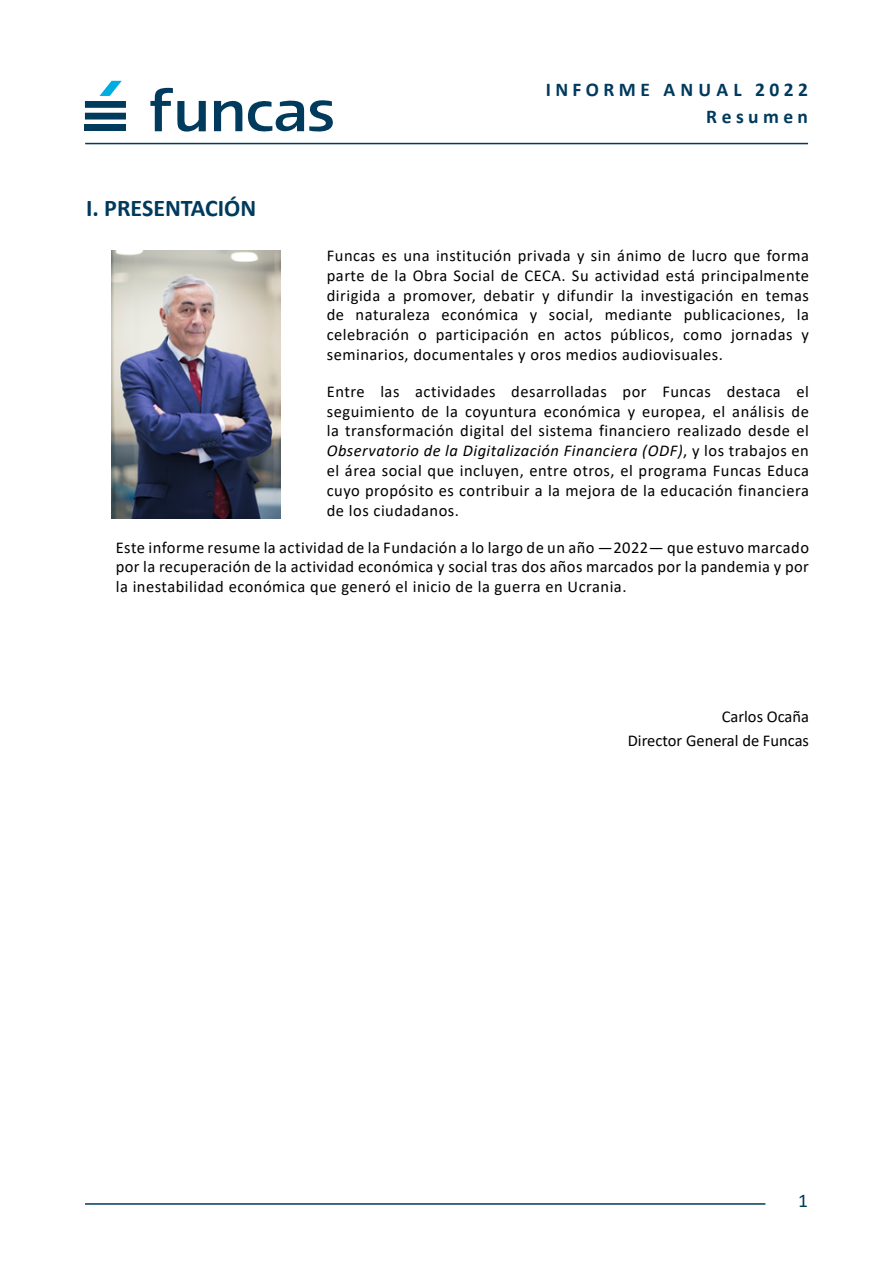
<style>
.page{position:relative;width:893px;height:1263px;background:#fff}
.page>*{position:absolute;margin:0;border:0;box-sizing:border-box;transform-origin:0 0}
.t1{font:700 24px "Calibri";color:#003a5d}
.t2{font:700 19.5px/27px "Calibri";color:#003a5d;text-align:right}
.t3{font:19.5px "Calibri";color:#003a5d}
.t4{font:16.5px/19.8px "Calibri";letter-spacing:.03em;color:#000;text-align:justify}
.t5{font:16.5px/24px "Calibri";color:#000;text-align:right}
.s1{font-style:italic}
</style>
<div class="page">
<svg style="left:100px;top:81px;width:22px;height:15px"></svg>
<div style="left:85px;top:101px;width:41px;height:7px;background:#003a5d"></div>
<div style="left:85px;top:113px;width:41px;height:6px;background:#003a5d"></div>
<div style="left:85px;top:124px;width:41px;height:7px;background:#003a5d"></div>
<svg style="left:150px;top:87px;width:56px;height:45px"></svg>
<svg style="left:214px;top:100px;width:119px;height:32px"></svg>
<hr style="left:85px;top:143px;width:723px;height:1px;background:#003a5d">
<hr style="left:85px;top:1203px;width:680px;height:2px;background:#003a5d">
<img style="left:112px;top:251px;width:168px;height:268px">
<h1 class="t1" style="left:86px;top:191px;width:172px">I. PRESENTACIÓN</h1>
<p class="t2" style="left:546px;top:76px;width:264px">I N F O R M E A N U A L 2 0 2 2<br>R e s u m e n</p>
<p class="t4" style="left:327px;top:245px;width:484px">Funcas es una institución privada y sin ánimo de lucro que forma parte de la Obra Social de CECA. Su actividad está principalmente dirigida a promover, debatir y difundir la investigación en temas de naturaleza económica y social, mediante publicaciones, la celebración o participación en actos públicos, como jornadas y seminarios, documentales y oros medios audiovisuales.</p>
<p class="t4" style="left:327px;top:381px;width:484px">Entre las actividades desarrolladas por Funcas destaca el seguimiento de la coyuntura económica y europea, el análisis de la transformación digital del sistema financiero realizado desde el <span class="s1">Observatorio de la Digitalización Financiera (ODF)</span>, y los trabajos en el área social que incluyen, entre otros, el programa Funcas Educa cuyo propósito es contribuir a la mejora de la educación financiera de los ciudadanos.</p>
<p class="t4" style="left:116px;top:537px;width:695px">Este informe resume la actividad de la Fundación a lo largo de un año —2022— que estuvo marcado por la recuperación de la actividad económica y social tras dos años marcados por la pandemia y por la inestabilidad económica que generó el inicio de la guerra en Ucrania.</p>
<p class="t5" style="left:628px;top:704px;width:183px">Carlos Ocaña<br>Director General de Funcas</p>
<p class="t3" style="left:798px;top:1187px;width:11px">1</p>
</div>
